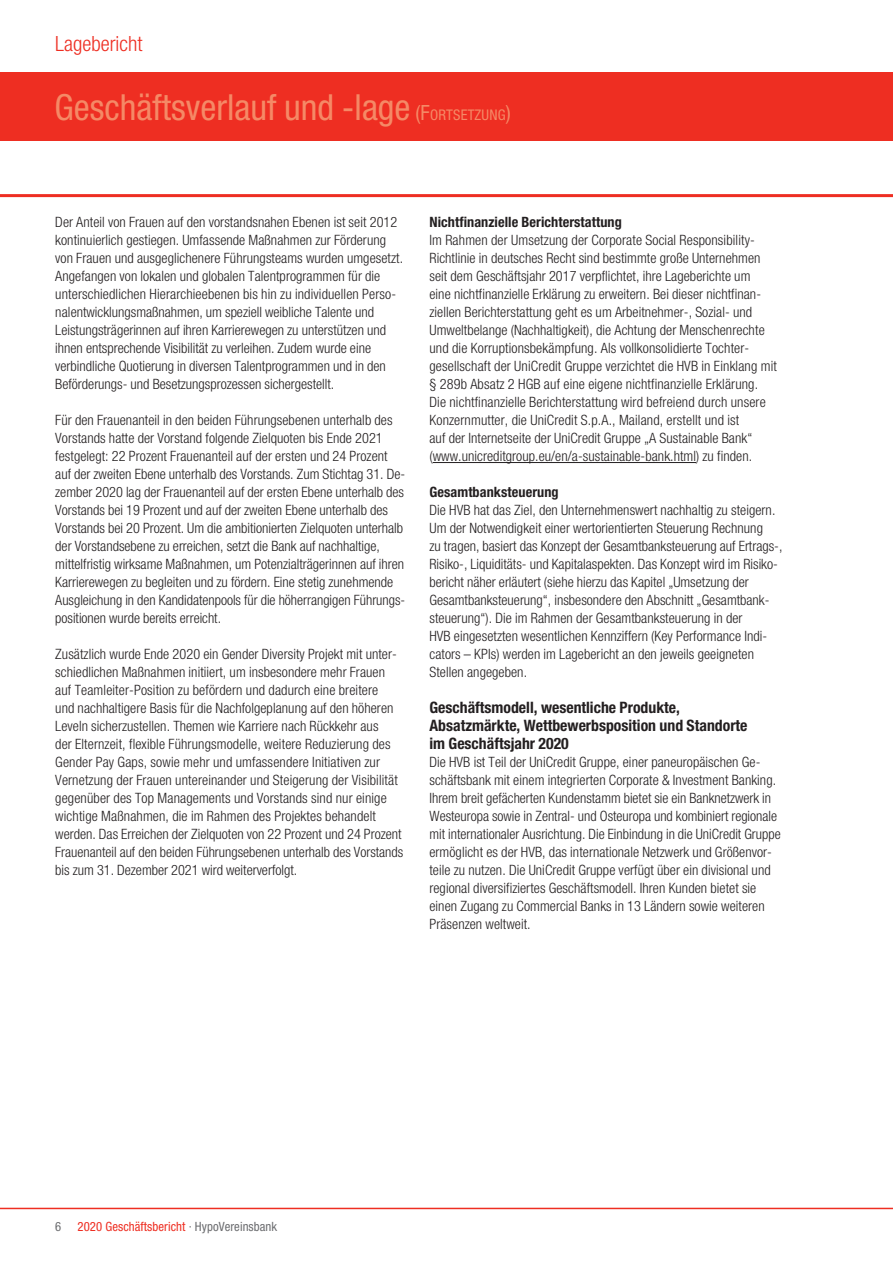
<style>
.page{position:relative;width:893px;height:1263px;background:#fff}
.page>*{position:absolute;margin:0;border:0;box-sizing:border-box;transform-origin:0 0}
.t1{font:condensed 36px "Helvetica Neue";color:#f58966}
.t2{font:300 21px "Helvetica HVB Cond";color:#ee2e22}
.t3{font:700 condensed 15.75px/18px "Helvetica Neue";color:#231f20}
.t4{font:300 14.25px/18px "Helvetica HVB Cond";letter-spacing:.005em;color:#231f20}
.t5{font:700 condensed 14.25px "Helvetica Neue";letter-spacing:.005em;color:#231f20}
.t6{font:condensed 12.75px "Helvetica Neue";letter-spacing:.005em;color:#ee2e22}
.t7{font:condensed 12.75px "Helvetica Neue";color:#6c6d70}
.s1{font-size:21px}
.s2{font-size:14.7px}
.s3{color:#6c6d70}
</style>
<div class="page">
<hr style="left:0;top:1208px;width:893px;height:1px;background:#ee2e22">
<div style="left:0;top:72px;width:893px;height:68px;background:#ee2e22"></div>
<hr style="left:0;top:194px;width:893px;height:3px;background:#ee2e22">
<hr style="left:433px;top:462px;width:263px;height:1px;background:#231f20">
<h2 class="t2" style="left:55px;top:31px;width:89px">Lagebericht</h2>
<h1 class="t1" style="left:55px;top:87px;width:458px">Geschäftsverlauf und -lage <span class="s1">(F</span><span class="s2">ORTSETZUNG</span><span class="s1">)</span></h1>
<p class="t4" style="left:55px;top:213px;width:349px">Der Anteil von Frauen auf den vorstandsnahen Ebenen ist seit 2012 kontinuierlich gestiegen. Umfassende Maßnahmen zur Förderung von Frauen und ausgeglichenere Führungsteams wurden umgesetzt.<br>Angefangen von lokalen und globalen Talentprogrammen für die unterschiedlichen Hierarchieebenen bis hin zu individuellen Perso&shy;nalentwicklungsmaßnahmen, um speziell weibliche Talente und Leistungsträgerinnen auf ihren Karrierewegen zu unterstützen und ihnen entsprechende Visibilität zu verleihen. Zudem wurde eine verbindliche Quotierung in diversen Talentprogrammen und in den Beförderungs- und Besetzungsprozessen sichergestellt.</p>
<p class="t4" style="left:55px;top:411px;width:351px">Für den Frauenanteil in den beiden Führungsebenen unterhalb des Vorstands hatte der Vorstand folgende Zielquoten bis Ende 2021 festgelegt: 22 Prozent Frauenanteil auf der ersten und 24 Prozent auf der zweiten Ebene unterhalb des Vorstands. Zum Stichtag 31. De&shy;zember 2020 lag der Frauenanteil auf der ersten Ebene unterhalb des Vorstands bei 19 Prozent und auf der zweiten Ebene unterhalb des Vorstands bei 20 Prozent. Um die ambitionierten Zielquoten unterhalb der Vorstandsebene zu erreichen, setzt die Bank auf nachhaltige, mittelfristig wirksame Maßnahmen, um Potenzialträgerinnen auf ihren Karrierewegen zu begleiten und zu fördern. Eine stetig zunehmende Ausgleichung in den Kandidatenpools für die höherrangigen Führungs&shy;positionen wurde bereits erreicht.</p>
<p class="t4" style="left:55px;top:645px;width:349px">Zusätzlich wurde Ende 2020 ein Gender Diversity Projekt mit unter&shy;schiedlichen Maßnahmen initiiert, um insbesondere mehr Frauen auf Teamleiter-Position zu befördern und dadurch eine breitere<br>und nachhaltigere Basis für die Nachfolgeplanung auf den höheren Leveln sicherzustellen. Themen wie Karriere nach Rückkehr aus<br>der Elternzeit, flexible Führungsmodelle, weitere Reduzierung des Gender Pay Gaps, sowie mehr und umfassendere Initiativen zur Vernetzung der Frauen untereinander und Steigerung der Visibilität gegenüber des Top Managements und Vorstands sind nur einige wichtige Maßnahmen, die im Rahmen des Projektes behandelt werden. Das Erreichen der Zielquoten von 22 Prozent und 24 Prozent Frauenanteil auf den beiden Führungsebenen unterhalb des Vorstands bis zum 31. Dezember 2021 wird weiterverfolgt.</p>
<p class="t5" style="left:429px;top:213px;width:194px">Nichtfinanzielle Berichterstattung</p>
<p class="t4" style="left:429px;top:231px;width:349px">Im Rahmen der Umsetzung der Corporate Social Responsibility-Richtlinie in deutsches Recht sind bestimmte große Unternehmen seit dem Geschäftsjahr 2017 verpflichtet, ihre Lageberichte um<br>eine nichtfinanzielle Erklärung zu erweitern. Bei dieser nichtfinan&shy;ziellen Berichterstattung geht es um Arbeitnehmer-, Sozial- und Umweltbelange (Nachhaltigkeit), die Achtung der Menschenrechte und die Korruptionsbekämpfung. Als vollkonsolidierte Tochter&shy;gesellschaft der UniCredit Gruppe verzichtet die HVB in Einklang mit § 289b Absatz 2 HGB auf eine eigene nichtfinanzielle Erklärung.<br>Die nichtfinanzielle Berichterstattung wird befreiend durch unsere Konzernmutter, die UniCredit S.p.A., Mailand, erstellt und ist<br>auf der -Internetseite der UniCredit Gruppe „A Sustainable Bank“ (www.unicreditgroup.eu/en/a-sustainable-bank.html) zu finden.</p>
<p class="t5" style="left:429px;top:483px;width:131px">Gesamtbanksteuerung</p>
<p class="t4" style="left:429px;top:501px;width:354px">Die HVB hat das Ziel, den Unternehmenswert nachhaltig zu steigern.<br>Um der Notwendigkeit einer wertorientierten Steuerung Rechnung<br>zu tragen, basiert das Konzept der Gesamtbanksteuerung auf Ertrags-, Risiko-, Liquiditäts- und Kapitalaspekten. Das Konzept wird im Risiko&shy;bericht näher erläutert (siehe hierzu das Kapitel „Umsetzung der Gesamtbanksteuerung“, insbesondere den Abschnitt „Gesamtbank&shy;steuerung“). Die im Rahmen der Gesamtbanksteuerung in der<br>HVB eingesetzten wesentlichen Kennziffern (Key Performance Indi&shy;cators – KPIs) werden im Lagebericht an den jeweils geeigneten Stellen angegeben.</p>
<p class="t3" style="left:429px;top:698px;width:320px">Geschäftsmodell, wesentliche Produkte,<br>Absatzmärkte, Wettbewerbsposition und Standorte im Geschäftsjahr 2020</p>
<p class="t4" style="left:429px;top:753px;width:353px">Die HVB ist Teil der UniCredit Gruppe, einer paneuropäischen Ge&shy;schäftsbank mit einem integrierten Corporate &amp; Investment Banking.<br>Ihrem breit gefächerten Kundenstamm bietet sie ein Banknetzwerk in Westeuropa sowie in Zentral- und Osteuropa und kombiniert regionale mit internationaler Ausrichtung. Die Einbindung in die UniCredit Gruppe ermöglicht es der HVB, das internationale Netzwerk und Größenvor&shy;teile zu nutzen. Die UniCredit Gruppe verfügt über ein divisional und regional diversifiziertes Geschäftsmodell. Ihren Kunden bietet sie einen Zugang zu Commercial Banks in 13 Ländern sowie weiteren Präsenzen weltweit.</p>
<p class="t7" style="left:55px;top:1218px;width:8px">6</p>
<p class="t6" style="left:78px;top:1218px;width:201px">2020 Geschäftsbericht <span class="s3">· HypoVereinsbank</span></p>
</div>
